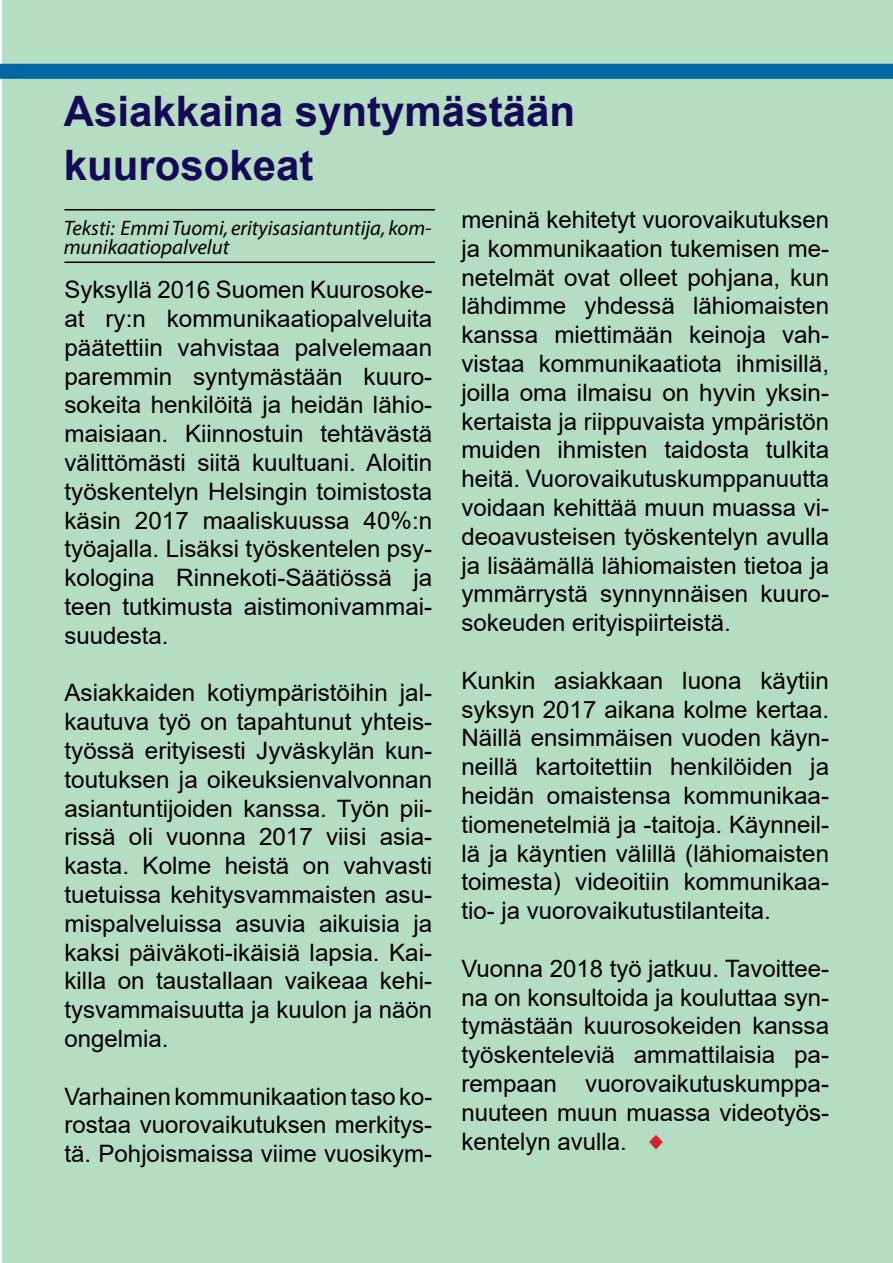
<style>
.page{position:relative;width:893px;height:1263px;background:#fff}
.page>*{position:absolute;margin:0;border:0;box-sizing:border-box;transform-origin:0 0}
.t1{font:700 42px/54px "Arial";color:#150958}
.t2{font:24px/28.8px "Arial";color:#000;text-align:justify}
.t3{font:italic 21px/19.5px "Myriad Pro";color:#000}
</style>
<div class="page">
<div style="left:2px;top:0;width:891px;height:1263px;background:#b4ddc1"></div>
<hr style="left:64px;top:209px;width:371px;height:1px;background:#000">
<hr style="left:64px;top:261px;width:371px;height:2px;background:#000">
<div style="left:0;top:64px;width:893px;height:15px;background:#0067a5"></div>
<h1 class="t1" style="left:64px;top:85px;width:513px">Asiakkaina syntymästään kuurosokeat</h1>
<p class="t3" style="left:64px;top:218px;width:369px">Teksti: Emmi Tuomi, erityisasiantuntija, kom&shy;munikaatiopalvelut</p>
<p class="t2" style="left:461px;top:205px;width:369px">meninä kehitetyt vuorovaikutuksen ja kommunikaation tukemisen me&shy;netelmät ovat olleet pohjana, kun lähdimme yhdessä lähiomaisten kanssa miettimään keinoja vah&shy;vistaa kommunikaatiota ihmisillä, joilla oma ilmaisu on hyvin yksin&shy;kertaista ja riippuvaista ympäristön muiden ihmisten taidosta tulkita heitä. Vuorovaikutuskumppanuutta voidaan kehittää muun muassa vi&shy;deoavusteisen työskentelyn avulla ja lisäämällä lähiomaisten tietoa ja ymmärrystä synnynnäisen kuuro&shy;sokeuden erityispiirteistä.</p>
<p class="t2" style="left:461px;top:666px;width:369px">Kunkin asiakkaan luona käytiin syksyn 2017 aikana kolme kertaa.<br>Näillä ensimmäisen vuoden käyn&shy;neillä kartoitettiin henkilöiden ja heidän omaistensa kommunikaa&shy;tiomenetelmiä ja -taitoja. Käynneil&shy;lä ja käyntien välillä (lähiomaisten toimesta) videoitiin kommunikaa&shy;tio- ja vuorovaikutustilanteita.</p>
<p class="t2" style="left:461px;top:954px;width:369px">Vuonna 2018 työ jatkuu. Tavoittee&shy;na on konsultoida ja kouluttaa syn&shy;tymästään kuurosokeiden kanssa työskenteleviä ammattilaisia pa&shy;rempaan vuorovaikutuskumppa&shy;nuuteen muun muassa videotyös&shy;kentelyn avulla.</p>
<p class="t2" style="left:64px;top:275px;width:369px">Syksyllä 2016 Suomen Kuurosoke&shy;at ry:n kommunikaatiopalveluita päätettiin vahvistaa palvelemaan paremmin syntymästään kuuro&shy;sokeita henkilöitä ja heidän lähio&shy;maisiaan. Kiinnostuin tehtävästä välittömästi siitä kuultuani. Aloitin työskentelyn Helsingin toimistosta käsin 2017 maaliskuussa 40%:n työajalla. Lisäksi työskentelen psy&shy;kologina Rinnekoti-Säätiössä ja teen tutkimusta aistimonivammai&shy;suudesta.</p>
<p class="t2" style="left:64px;top:678px;width:369px">Asiakkaiden kotiympäristöihin jal&shy;kautuva työ on tapahtunut yhteis&shy;työssä erityisesti Jyväskylän kun&shy;toutuksen ja oikeuksienvalvonnan asiantuntijoiden kanssa. Työn pii&shy;rissä oli vuonna 2017 viisi asia&shy;kasta. Kolme heistä on vahvasti tuetuissa kehitysvammaisten asu&shy;mispalveluissa asuvia aikuisia ja kaksi päiväkoti-ikäisiä lapsia. Kai&shy;killa on taustallaan vaikeaa kehi&shy;tysvammaisuutta ja kuulon ja näön ongelmia.</p>
<p class="t2" style="left:64px;top:1082px;width:369px">Varhainen kommunikaation taso ko&shy;rostaa vuorovaikutuksen merkitys&shy;tä. Pohjoismaissa viime vuosikym-</p>
</div>
